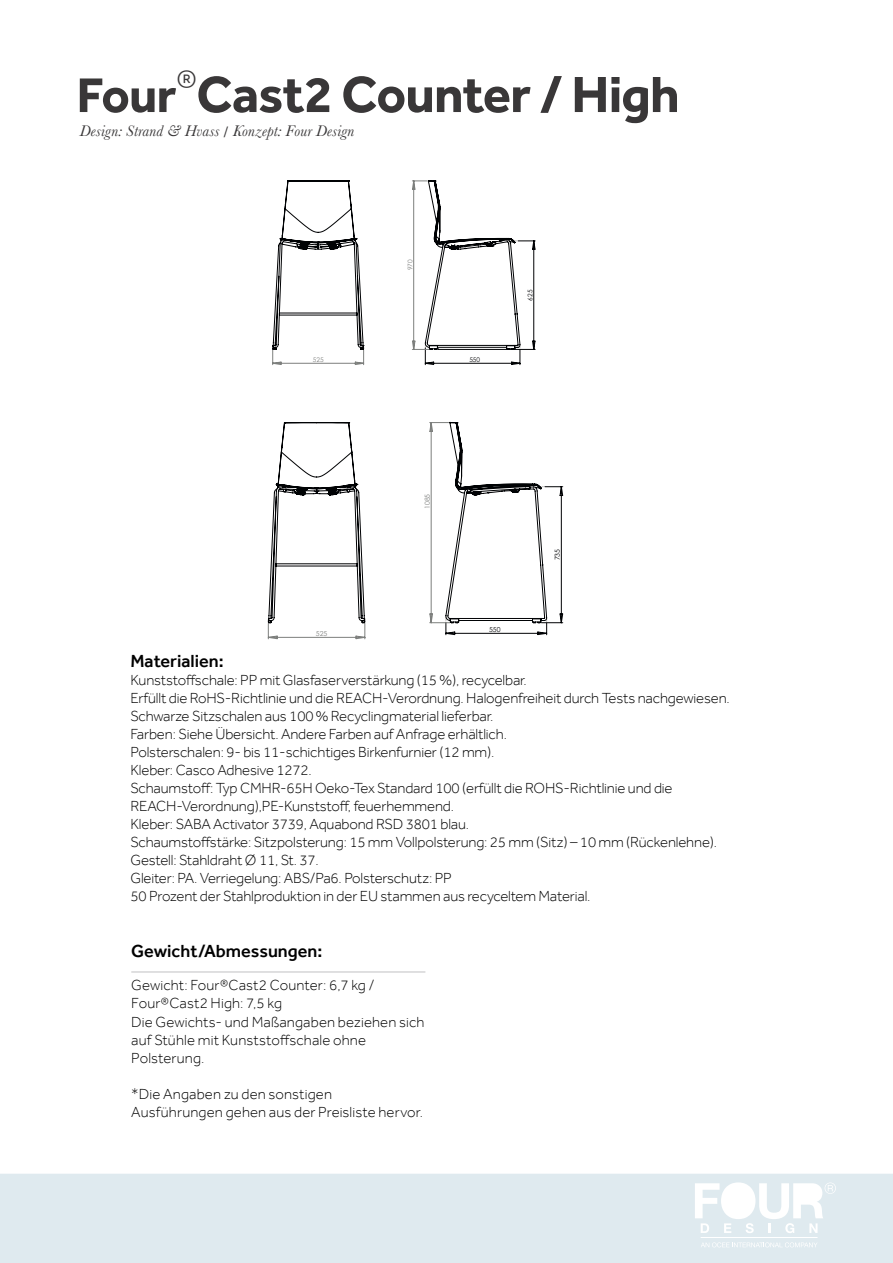
<style>
.page{position:relative;width:893px;height:1263px;background:#fff}
.page>*{position:absolute;margin:0;border:0;box-sizing:border-box;transform-origin:0 0}
.t1{font:700 52.5px "Effra";letter-spacing:-.015em;color:#393738}
.t2{font:500 18px "Effra";color:#000}
.t3{font:italic 16.05px "Baskerville";letter-spacing:.015em;color:#393738}
.t4{font:300 15px/18px "Effra";letter-spacing:-.01em;color:#000}
.t5{font:300 15px/18px "Effra";letter-spacing:.01em;color:#000}
.t6{font:6.9px "Century Gothic";color:#7d7f7d}
.t7{font:6.9px "Century Gothic";color:#000204}
.t8{font:6.45px "Century Gothic";color:#7d7f7d}
.t9{font:6.45px "Century Gothic";color:#000204}
.s1{font-size:50.25px}
</style>
<div class="page">
<hr style="left:131px;top:971px;width:294px;height:1px;background:#c0c1c2">
<div style="left:0;top:1174px;width:893px;height:89px;background:#dfeaef"></div>
<hr style="left:701px;top:1237px;width:116px;height:1px;background:#fff">
<svg style="left:695px;top:1182px;width:141px;height:51px"></svg>
<svg style="left:701px;top:1242px;width:117px;height:5px"></svg>
<svg style="left:272px;top:180px;width:92px;height:185px"></svg>
<svg style="left:412px;top:180px;width:123px;height:185px"></svg>
<svg style="left:268px;top:422px;width:97px;height:217px"></svg>
<svg style="left:429px;top:421px;width:134px;height:214px"></svg>
<h1 class="t1" style="left:77px;top:63px;width:605px"><span class="s1">Four</span><sup>®</sup>Cast2 Counter / High</h1>
<p class="t3" style="left:80px;top:120px;width:276px">Design: Strand &amp; Hvass /Konzept: Four Design</p>
<p class="t8" style="left:313px;top:355px;width:12px">525</p>
<p class="t6" style="left:316px;top:628px;width:13px">525</p>
<p class="t8" style="left:405px;top:270px;width:12px;rotate:-90deg">970</p>
<p class="t9" style="left:469px;top:355px;width:12px">550</p>
<p class="t9" style="left:526px;top:300px;width:12px;rotate:-90deg">625</p>
<p class="t6" style="left:422px;top:509px;width:17px;rotate:-90deg">1085</p>
<p class="t7" style="left:489px;top:624px;width:13px">550</p>
<p class="t7" style="left:553px;top:560px;width:13px;rotate:-90deg">735</p>
<p class="t2" style="left:130px;top:650px;width:95px">Materialien:</p>
<p class="t4" style="left:130px;top:671px;width:601px">Kunststoffschale: PP mit Glasfaserverstärkung (15 %), recycelbar.<br>Erfüllt die RoHS-Richtlinie und die REACH-Verordnung. Halogenfreiheit durch Tests nachgewiesen.<br>Schwarze Sitzschalen aus 100 % Recyclingmaterial lieferbar.<br>Farben: Siehe Übersicht. Andere Farben auf Anfrage erhältlich.<br>Polsterschalen: 9- bis 11-schichtiges Birkenfurnier (12 mm).<br>Kleber: Casco Adhesive 1272.<br>Schaumstoff: Typ CMHR-65H Oeko-Tex Standard 100 (erfüllt die ROHS-Richtlinie und die REACH-Verordnung),PE-Kunststoff, feuerhemmend.<br>Kleber: SABA Activator 3739, Aquabond RSD 3801 blau.<br>Schaumstoffstärke: Sitzpolsterung: 15 mm Vollpolsterung: 25 mm (Sitz) – 10 mm (Rückenlehne).<br>Gestell: Stahldraht Ø 11, St. 37.<br>Gleiter: PA. Verriegelung: ABS/Pa6. Polsterschutz: PP<br>50 Prozent der Stahlproduktion in der EU stammen aus recyceltem Material.</p>
<p class="t2" style="left:131px;top:941px;width:193px">Gewicht/Abmessungen:</p>
<p class="t5" style="left:131px;top:976px;width:295px">Gewicht: Four®Cast2 Counter: 6,7 kg /<br>Four®Cast2 High: 7,5 kg<br>Die Gewichts- und Maßangaben beziehen sich auf Stühle mit Kunststoffschale ohne<br>Polsterung.</p>
<p class="t5" style="left:131px;top:1084px;width:293px">*Die Angaben zu den sonstigen<br>Ausführungen gehen aus der Preisliste hervor.</p>
</div>
